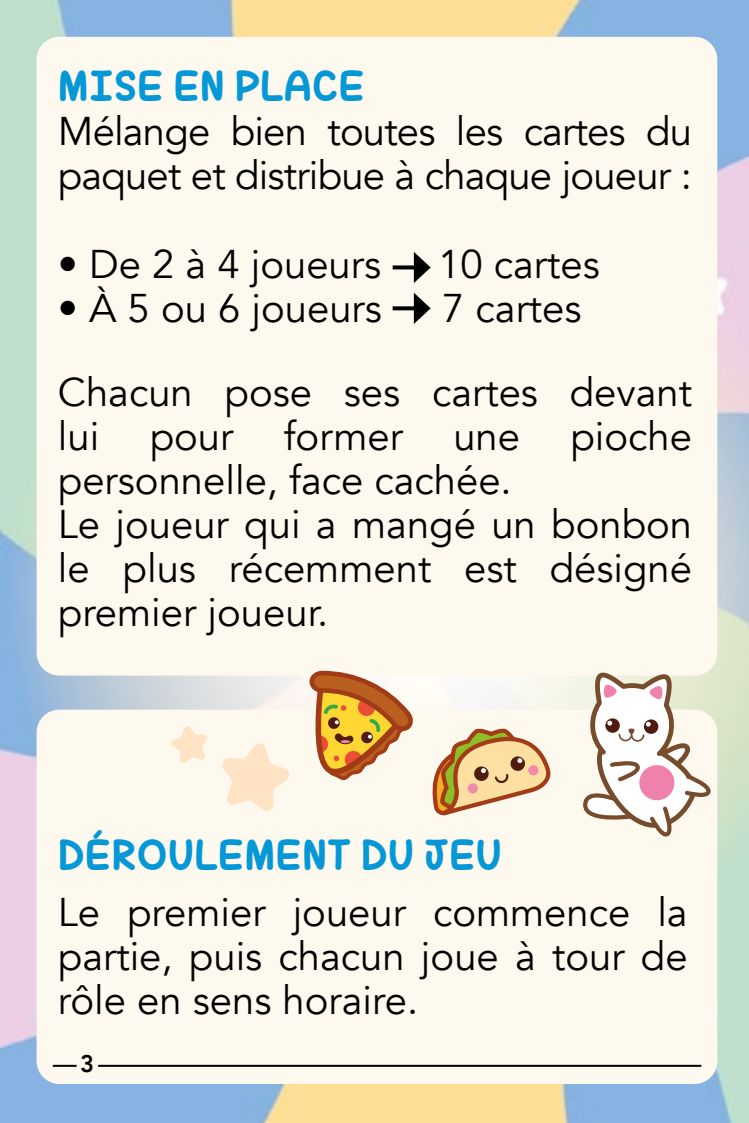
<style>
.page{position:relative;width:749px;height:1123px;background:#fff}
.page>*{position:absolute;margin:0;border:0;box-sizing:border-box;transform-origin:0 0}
.t1{font:44px "Hug Me Tight";color:#0698d6}
.t2{font:40px/44px "Avenir";color:#000}
.t3{font:40px/44px "Avenir";letter-spacing:-.02em;color:#000}
.t4{font:800 24px "Avenir";color:#000}
</style>
<div class="page">
<img style="left:1px;top:0;width:747px;height:1123px">
<div style="left:37px;top:37px;width:680px;height:638px;background:#fef9ee;border-radius:23px"></div>
<div style="left:37px;top:709px;width:680px;height:375px;background:#fef9ee;border-radius:23px"></div>
<hr style="left:53px;top:1064px;width:24px;height:2px;background:#000">
<hr style="left:98px;top:1064px;width:603px;height:2px;background:#000">
<svg style="left:392px;top:265px;width:21px;height:4px"></svg>
<svg style="left:413px;top:252px;width:17px;height:31px"></svg>
<svg style="left:392px;top:306px;width:21px;height:4px"></svg>
<svg style="left:413px;top:293px;width:17px;height:31px"></svg>
<svg style="left:432px;top:728px;width:118px;height:88px"></svg>
<svg style="left:579px;top:667px;width:135px;height:170px"></svg>
<svg style="left:311px;top:670px;width:103px;height:110px"></svg>
<svg style="left:171px;top:726px;width:37px;height:37px"></svg>
<svg style="left:222px;top:743px;width:68px;height:68px"></svg>
<p class="t1" style="left:58px;top:58px;width:308px">MISE EN PLACE</p>
<p class="t3" style="left:58px;top:110px;width:635px">Mélange bien toutes les cartes du paquet et distribue à chaque joueur :</p>
<p class="t2" style="left:58px;top:242px;width:325px">• De 2 à 4 joueurs</p>
<p class="t2" style="left:438px;top:242px;width:163px">10 cartes</p>
<p class="t2" style="left:58px;top:286px;width:325px">• À 5 ou 6 joueurs</p>
<p class="t2" style="left:58px;top:266px;width:635px;line-height:84px;text-indent:384px">7 cartes<br>Chacun pose ses cartes devant</p>
<p class="t2" style="left:58px;top:414px;width:43px">lui</p>
<p class="t2" style="left:150px;top:414px;width:85px">pour</p>
<p class="t2" style="left:284px;top:414px;width:121px">former</p>
<p class="t2" style="left:453px;top:414px;width:68px">une</p>
<p class="t2" style="left:570px;top:414px;width:123px">pioche</p>
<p class="t2" style="left:58px;top:458px;width:635px">personnelle, face cachée.<br>Le joueur qui a mangé un bonbon le plus récemment est désigné premier joueur.</p>
<p class="t1" style="left:58px;top:826px;width:445px">DÉROULEMENT DU JEU</p>
<p class="t2" style="left:58px;top:890px;width:631px;text-align:justify">Le premier joueur commence la partie, puis chacun joue à tour de rôle en sens horaire.</p>
<p class="t4" style="left:80px;top:1044px;width:15px">3</p>
</div>
